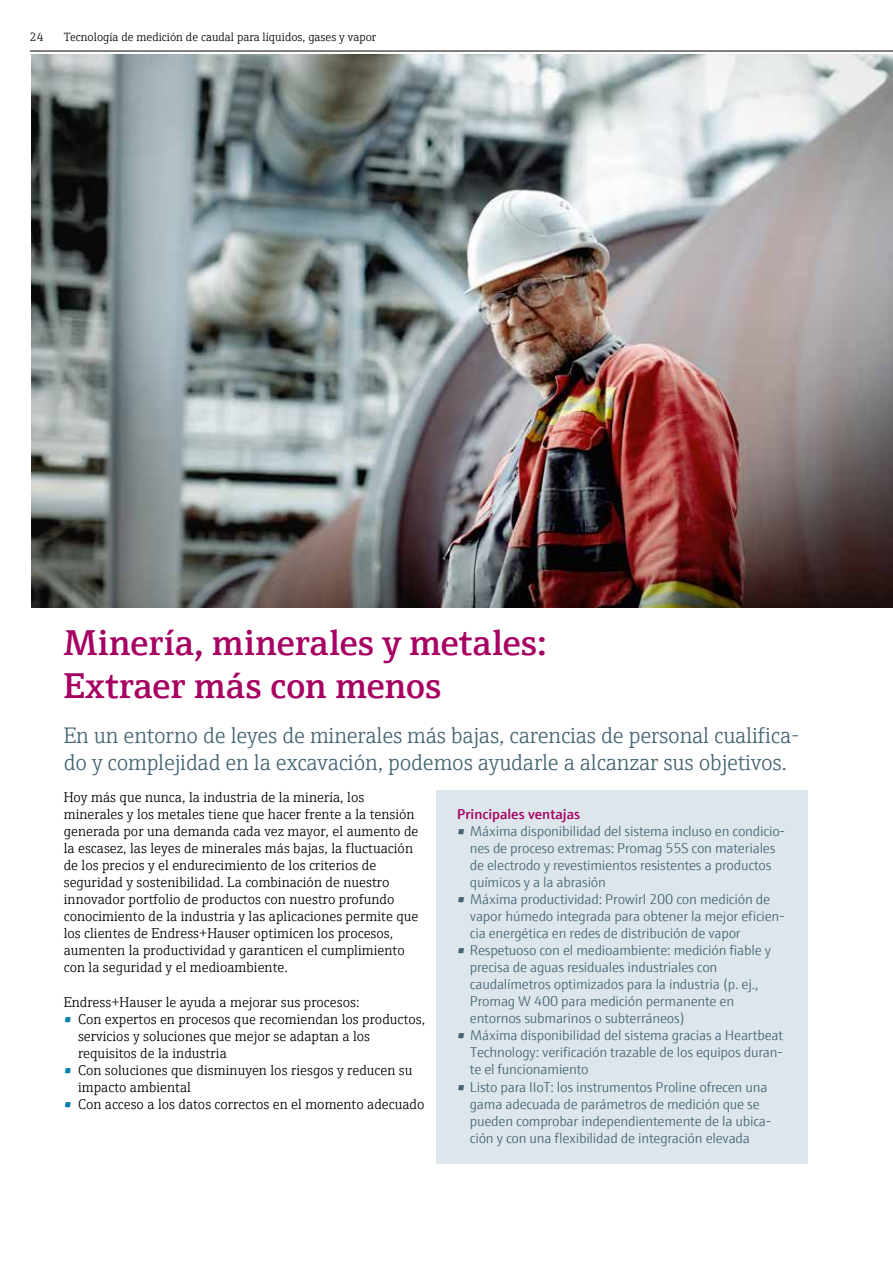
<style>
.page{position:relative;width:893px;height:1263px;background:#fff}
.page>*{position:absolute;margin:0;border:0;box-sizing:border-box;transform-origin:0 0}
.t1{font:600 36px/43.2px "E+H Serif";color:#a70063}
.t2{font:300 22.5px/27px "E+H Serif";letter-spacing:-.01em;color:#456473}
.t3{font:300 14.25px/17px "E+H Sans";letter-spacing:-.015em;color:#456473}
.t4{font:300 14.25px/17px "E+H Serif";color:#000}
.t5{font:600 14.25px "E+H Sans";color:#a70063}
.t6{font:300 12px "E+H Serif";color:#000}
.s1{font-weight:600;color:#0081ad}
</style>
<div class="page">
<img style="left:31px;top:55px;width:862px;height:553px">
<div style="left:436px;top:791px;width:371px;height:373px;background:#dce6eb"></div>
<hr style="left:30px;top:51px;width:863px;height:1px;background:#000">
<p class="t6" style="left:30px;top:29px;width:15px">24</p>
<p class="t6" style="left:64px;top:29px;width:314px">Tecnología de medición de caudal para líquidos, gases y vapor</p>
<h1 class="t1" style="left:64px;top:618px;width:484px">Minería, minerales y metales:<br>Extraer más con menos</h1>
<h2 class="t2" style="left:64px;top:720px;width:737px">En un entorno de leyes de minerales más bajas, carencias de personal cualifica&shy;do y complejidad en la excavación, podemos ayudarle a alcanzar sus objetivos.</h2>
<p class="t4" style="left:64px;top:788px;width:356px">Hoy más que nunca, la industria de la minería, los minerales y los metales tiene que hacer frente a la tensión generada por una demanda cada vez mayor, el aumento de la escasez, las leyes de minerales más bajas, la fluctuación de los precios y el endurecimiento de los criterios de seguridad y sostenibilidad. La combinación de nuestro innovador portfolio de productos con nuestro profundo conocimiento de la industria y las aplicaciones permite que los clientes de Endress+Hauser optimicen los procesos, aumenten la productividad y garanticen el cumplimiento con la seguridad y el medioambiente.</p>
<p class="t4" style="left:64px;top:992px;width:297px">Endress+Hauser le ayuda a mejorar sus procesos:</p>
<p class="t4" style="left:78px;top:1009px;width:349px;text-indent:-14px"><span class="s1">•</span> Con expertos en procesos que recomiendan los productos, servicios y soluciones que mejor se adaptan a los requisitos de la industria</p>
<p class="t4" style="left:78px;top:1060px;width:336px;text-indent:-14px"><span class="s1">•</span> Con soluciones que disminuyen los riesgos y reducen su impacto ambiental</p>
<p class="t4" style="left:64px;top:1094px;width:362px"><span class="s1">•</span> Con acceso a los datos correctos en el momento adecuado</p>
<p class="t5" style="left:457px;top:803px;width:125px">Principales ventajas</p>
<p class="t3" style="left:470px;top:822px;width:317px;text-indent:-13px">• Máxima disponibilidad del sistema incluso en condicio&shy;nes de proceso extremas: Promag 55S con materiales de electrodo y revestimientos resistentes a productos químicos y a la abrasión</p>
<p class="t3" style="left:470px;top:890px;width:316px;text-indent:-13px">• Máxima productividad: Prowirl 200 con medición de vapor húmedo integrada para obtener la mejor eficien&shy;cia energética en redes de distribución de vapor</p>
<p class="t3" style="left:470px;top:941px;width:303px;text-indent:-13px">• Respetuoso con el medioambiente: medición fiable y precisa de aguas residuales industriales con caudalímetros optimizados para la industria (p. ej., Promag W 400 para medición permanente en entornos submarinos o subterráneos)</p>
<p class="t3" style="left:470px;top:1026px;width:315px;text-align:justify;text-indent:-13px">• Máxima disponibilidad del sistema gracias a Heartbeat Technology: verificación trazable de los equipos duran&shy;te el funcionamiento</p>
<p class="t3" style="left:470px;top:1077px;width:303px;text-indent:-13px">• Listo para IIoT: los instrumentos Proline ofrecen una gama adecuada de parámetros de medición que se pueden comprobar independientemente de la ubica&shy;ción y con una flexibilidad de integración elevada</p>
</div>
